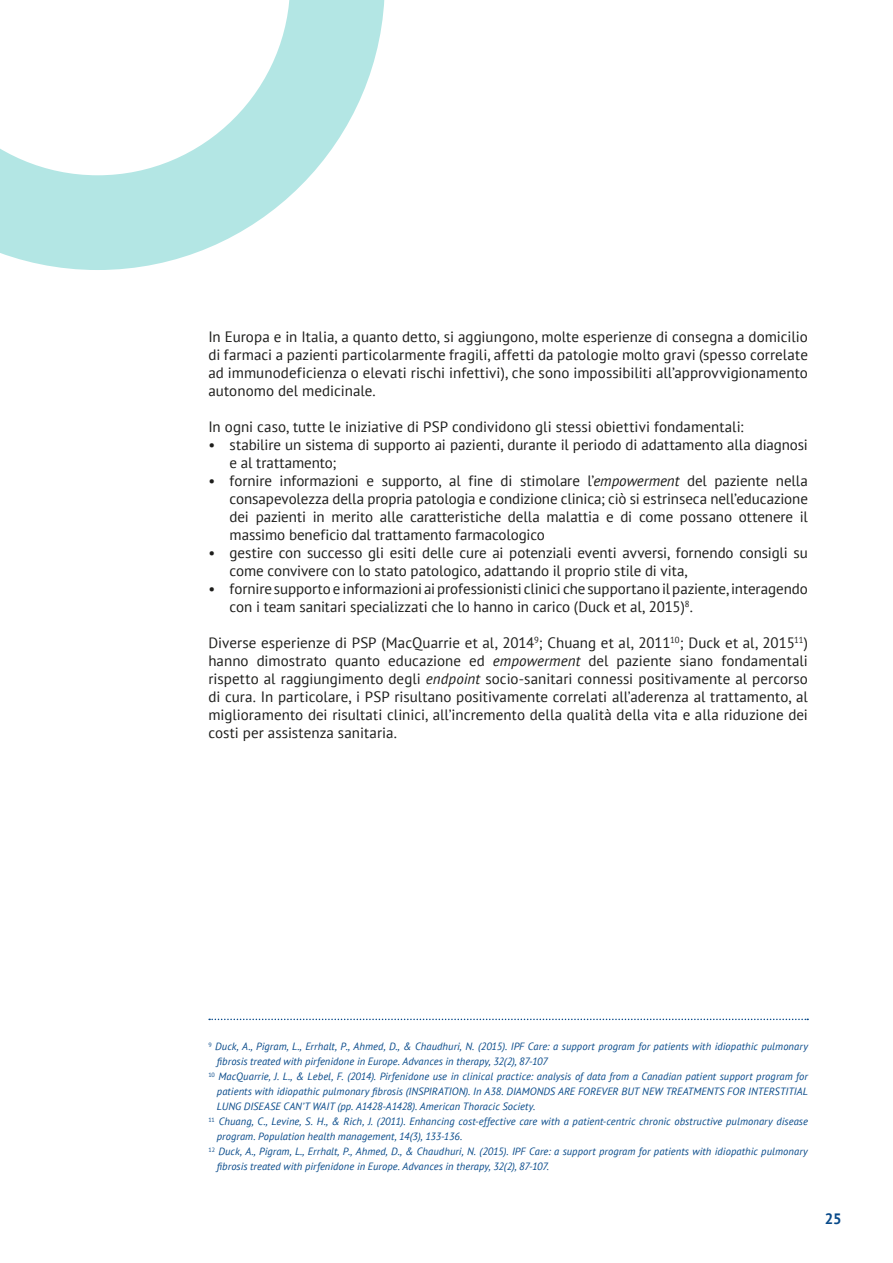
<style>
.page{position:relative;width:893px;height:1263px;background:#fff}
.page>*{position:absolute;margin:0;border:0;box-sizing:border-box;transform-origin:0 0}
.t1{font:15px/18px "PT Sans";letter-spacing:-.005em;color:#1d1d1b;text-align:justify}
.t2{font:700 15px "PT Sans";color:#074989}
.t3{font:italic 10.5px "PT Sans";letter-spacing:.005em;color:#074989}
.s1{font-style:italic}
</style>
<div class="page">
<svg style="left:0;top:0;width:385px;height:270px"></svg>
<svg style="left:209px;top:1019px;width:599px;height:1px"></svg>
<p class="t1" style="left:208px;top:327px;width:601px">In Europa e in Italia, a quanto detto, si aggiungono, molte esperienze di consegna a domicilio di farmaci a pazienti particolarmente fragili, affetti da patologie molto gravi (spesso correlate ad immunodeficienza o elevati rischi infettivi), che sono impossibiliti all’approvvigionamento autonomo del medicinale.</p>
<p class="t1" style="left:208px;top:417px;width:537px">In ogni caso, tutte le iniziative di PSP condividono gli stessi obiettivi fondamentali:</p>
<p class="t1" style="left:230px;top:435px;width:580px;text-indent:-21px">• stabilire un sistema di supporto ai pazienti, durante il periodo di adattamento alla diagnosi e al trattamento;</p>
<p class="t1" style="left:230px;top:471px;width:580px;text-indent:-21px">• fornire informazioni e supporto, al fine di stimolare l’<span class="s1">empowerment</span> del paziente nella consapevolezza della propria patologia e condizione clinica; ciò si estrinseca nell’educazione dei pazienti in merito alle caratteristiche della malattia e di come possano ottenere il massimo beneficio dal trattamento farmacologico</p>
<p class="t1" style="left:230px;top:543px;width:580px;text-indent:-21px">• gestire con successo gli esiti delle cure ai potenziali eventi avversi, fornendo consigli su come convivere con lo stato patologico, adattando il proprio stile di vita,</p>
<p class="t1" style="left:230px;top:579px;width:580px;text-indent:-21px">• fornire supporto e informazioni ai professionisti clinici che supportano il paziente, interagendo con i team sanitari specializzati che lo hanno in carico (Duck et al, 2015)<sup>8</sup>.</p>
<p class="t1" style="left:208px;top:633px;width:601px">Diverse esperienze di PSP (MacQuarrie et al, 2014<sup>9</sup>; Chuang et al, 2011<sup>10</sup>; Duck et al, 2015<sup>11</sup>) hanno dimostrato quanto educazione ed <span class="s1">empowerment</span> del paziente siano fondamentali rispetto al raggiungimento degli <span class="s1">endpoint</span> socio-sanitari connessi positivamente al percorso di cura. In particolare, i PSP risultano positivamente correlati all’aderenza al trattamento, al miglioramento dei risultati clinici, all’incremento della qualità della vita e alla riduzione dei costi per assistenza sanitaria.</p>
<p class="t3" style="left:208px;top:1040px;width:601px"><sup>9</sup> Duck, A., Pigram, L., Errhalt, P., Ahmed, D., &amp; Chaudhuri, N. (2015). IPF Care: a support program for patients with idiopathic pulmonary</p>
<p class="t3" style="left:217px;top:1055px;width:332px">fibrosis treated with pirfenidone in Europe. Advances in therapy, 32(2), 87-107</p>
<p class="t3" style="left:208px;top:1070px;width:601px"><sup>10</sup> MacQuarrie, J. L., &amp; Lebel, F. (2014). Pirfenidone use in clinical practice: analysis of data from a Canadian patient support program for</p>
<p class="t3" style="left:217px;top:1085px;width:593px">patients with idiopathic pulmonary fibrosis (INSPIRATION). In A38. DIAMONDS ARE FOREVER BUT NEW TREATMENTS FOR INTERSTITIAL</p>
<p class="t3" style="left:217px;top:1100px;width:320px">LUNG DISEASE CAN’T WAIT (pp. A1428-A1428). American Thoracic Society.</p>
<p class="t3" style="left:208px;top:1115px;width:601px"><sup>11</sup> Chuang, C., Levine, S. H., &amp; Rich, J. (2011). Enhancing cost-effective care with a patient-centric chronic obstructive pulmonary disease</p>
<p class="t3" style="left:217px;top:1130px;width:247px">program. Population health management, 14(3), 133-136.</p>
<p class="t3" style="left:208px;top:1145px;width:601px"><sup>12</sup> Duck, A., Pigram, L., Errhalt, P., Ahmed, D., &amp; Chaudhuri, N. (2015). IPF Care: a support program for patients with idiopathic pulmonary</p>
<p class="t3" style="left:217px;top:1160px;width:334px">fibrosis treated with pirfenidone in Europe. Advances in therapy, 32(2), 87-107.</p>
<p class="t2" style="left:825px;top:1209px;width:18px">25</p>
</div>
